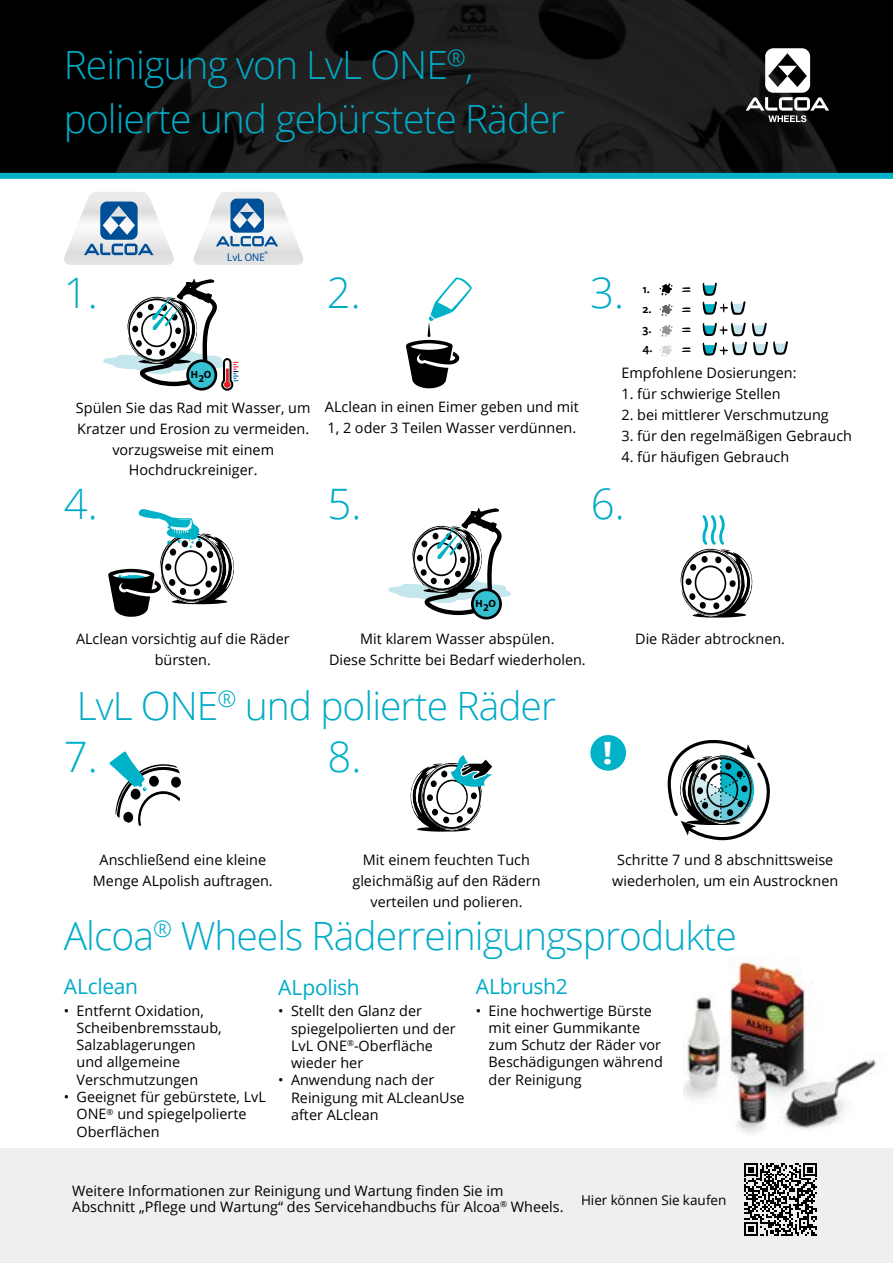
<style>
.page{position:relative;width:893px;height:1263px;background:#fff}
.page>*{position:absolute;margin:0;border:0;box-sizing:border-box;transform-origin:0 0}
.t1{font:300 42px "Open Sans";color:#00abc7}
.t2{font:300 42px "Open Sans";color:#00b2c7}
.t3{font:300 39px/54px "Open Sans";letter-spacing:-.025em;color:#00abc7}
.t4{font:700 33.9px "Freight Sans Pro";color:#fff}
.t5{font:21px "Open Sans";letter-spacing:-.015em;color:#00abc7}
.t6{font:14.4px/17.2px "Open Sans";color:#000}
.t7{font:13.5px "Open Sans";color:#000}
.t8{font:600 12.6px/20px "Freight Sans Pro";color:#000}
.t9{font:11.25px "Myriad Pro";color:#005099;scale:.96 1}
.t10{font:700 10.5px "Myriad Pro";letter-spacing:-.015em;color:#000}
</style>
<div class="page">
<div style="left:0;top:1148px;width:893px;height:115px;background:#efefee"></div>
<svg style="left:0;top:0;width:893px;height:179px;background:#111718"></svg>
<svg style="left:744px;top:1163px;width:73px;height:73px"></svg>
<svg style="left:193px;top:192px;width:110px;height:73px"></svg>
<svg style="left:64px;top:192px;width:110px;height:73px"></svg>
<svg style="left:746px;top:48px;width:83px;height:74px"></svg>
<svg style="left:103px;top:279px;width:135px;height:112px"></svg>
<svg style="left:388px;top:508px;width:123px;height:107px"></svg>
<div style="left:472px;top:590px;width:29px;height:28px;background:#36c1d2;border-radius:50%"></div>
<div style="left:471px;top:588px;width:31px;height:31px;border:3px solid #000;border-radius:50%"></div>
<svg style="left:680px;top:515px;width:73px;height:103px"></svg>
<svg style="left:109px;top:751px;width:72px;height:75px"></svg>
<svg style="left:410px;top:755px;width:83px;height:77px"></svg>
<svg style="left:667px;top:739px;width:103px;height:102px"></svg>
<svg style="left:108px;top:509px;width:126px;height:108px"></svg>
<svg style="left:406px;top:277px;width:66px;height:112px"></svg>
<svg style="left:660px;top:325px;width:12px;height:12px"></svg>
<svg style="left:660px;top:345px;width:12px;height:11px"></svg>
<svg style="left:660px;top:304px;width:12px;height:12px"></svg>
<svg style="left:660px;top:283px;width:12px;height:12px"></svg>
<svg style="left:682px;top:287px;width:9px;height:5px"></svg>
<svg style="left:682px;top:307px;width:9px;height:5px"></svg>
<svg style="left:702px;top:282px;width:44px;height:33px"></svg>
<svg style="left:702px;top:322px;width:86px;height:34px"></svg>
<svg style="left:682px;top:327px;width:9px;height:5px"></svg>
<svg style="left:682px;top:347px;width:9px;height:5px"></svg>
<div style="left:590px;top:735px;width:36px;height:36px;background:#00b2c7;border-radius:50%"></div>
<img style="left:684px;top:958px;width:192px;height:176px">
<h2 class="t3" style="left:64px;top:41px;width:503px">Reinigung von LvL ONE<sup>®</sup>, polierte und gebürstete Räder</h2>
<h1 class="t1" style="left:64px;top:276px;width:35px">1.</h1>
<p class="t9" style="left:227px;top:250px;width:44px">LvL ONE<sup>®</sup></p>
<p class="t10" style="left:191px;top:368px;width:22px">H2O</p>
<h1 class="t1" style="left:327px;top:276px;width:35px">2.</h1>
<p class="t6" style="left:76px;top:398px;width:236px;line-height:21px;text-align:center">Spülen Sie das Rad mit Wasser, um<br>Kratzer und Erosion zu vermeiden. vorzugsweise mit einem<br>Hochdruckreiniger.</p>
<p class="t6" style="left:325px;top:398px;width:255px;line-height:21px">ALclean in einen Eimer geben und mit<br>1, 2 oder 3 Teilen Wasser verdünnen.</p>
<h1 class="t1" style="left:64px;top:486px;width:35px">4.</h1>
<h1 class="t1" style="left:327px;top:486px;width:35px">5.</h1>
<h1 class="t1" style="left:590px;top:276px;width:35px">3.</h1>
<p class="t8" style="left:642px;top:278px;width:12px">1.<br>2.<br>3.<br>4.</p>
<p class="t6" style="left:621px;top:365px;width:177px">Empfohlene Dosierungen:</p>
<p class="t6" style="left:621px;top:386px;width:161px">1. für schwierige Stellen</p>
<p class="t6" style="left:621px;top:407px;width:209px">2. bei mittlerer Verschmutzung</p>
<p class="t6" style="left:621px;top:428px;width:232px">3. für den regelmäßigen Gebrauch</p>
<p class="t6" style="left:621px;top:448px;width:169px">4. für häufigen Gebrauch</p>
<h1 class="t1" style="left:591px;top:486px;width:35px">6.</h1>
<p class="t10" style="left:476px;top:597px;width:22px">H2O</p>
<p class="t6" style="left:76px;top:629px;width:215px;line-height:21px;text-align:center">ALclean vorsichtig auf die Räder bürsten.</p>
<p class="t6" style="left:329px;top:629px;width:258px;line-height:21px;text-align:center">Mit klarem Wasser abspülen.<br>Diese Schritte bei Bedarf wiederholen.</p>
<p class="t6" style="left:635px;top:631px;width:151px">Die Räder abtrocknen.</p>
<h2 class="t3" style="left:77px;top:683px;width:481px">LvL ONE<sup>®</sup> und polierte Räder</h2>
<h1 class="t2" style="left:64px;top:740px;width:35px">7.</h1>
<h1 class="t2" style="left:327px;top:740px;width:35px">8.</h1>
<h3 class="t4" style="left:603px;top:733px;width:12px">!</h3>
<p class="t6" style="left:352px;top:851px;width:190px;line-height:21px;text-align:center">Mit einem feuchten Tuch gleichmäßig auf den Rädern verteilen und polieren.</p>
<p class="t6" style="left:93px;top:851px;width:181px;line-height:21px;text-align:center">Anschließend eine kleine<br>Menge ALpolish auftragen.</p>
<p class="t6" style="left:612px;top:851px;width:228px;line-height:21px;text-align:center">Schritte 7 und 8 abschnittsweise wiederholen, um ein Austrocknen</p>
<h2 class="t3" style="left:64px;top:912px;width:674px">Alcoa<sup>®</sup> Wheels Räderreinigungsprodukte</h2>
<h3 class="t5" style="left:64px;top:978px;width:76px">ALclean</h3>
<p class="t6" style="left:77px;top:1003px;width:147px;text-indent:-13px">• Entfernt Oxidation,<br>Scheibenbremsstaub,<br>Salzablagerungen und allgemeine<br>Verschmutzungen</p>
<p class="t6" style="left:77px;top:1089px;width:191px;text-indent:-13px">• Geeignet für gebürstete, LvL<br>ONE<sup>®</sup> und spiegelpolierte<br>Oberflächen</p>
<h3 class="t5" style="left:278px;top:979px;width:83px">ALpolish</h3>
<p class="t6" style="left:291px;top:1004px;width:166px;text-indent:-13px">• Stellt den Glanz der spiegelpolierten und der<br>LvL ONE<sup>®</sup>-Oberfläche wieder her</p>
<p class="t6" style="left:291px;top:1073px;width:175px;text-indent:-13px">• Anwendung nach der<br>Reinigung mit ALcleanUse after ALclean</p>
<h3 class="t5" style="left:476px;top:978px;width:93px">ALbrush2</h3>
<p class="t6" style="left:489px;top:1003px;width:176px;text-indent:-13px">• Eine hochwertige Bürste mit einer Gummikante zum Schutz der Räder vor<br>Beschädigungen während der Reinigung</p>
<p class="t6" style="left:72px;top:1182px;width:493px;line-height:16.2px">Weitere Informationen zur Reinigung und Wartung finden Sie im<br>Abschnitt „Pflege und Wartung“ des Servicehandbuchs für Alcoa<sup>®</sup> Wheels.</p>
<p class="t7" style="left:581px;top:1195px;width:147px">Hier können Sie kaufen</p>
</div>
